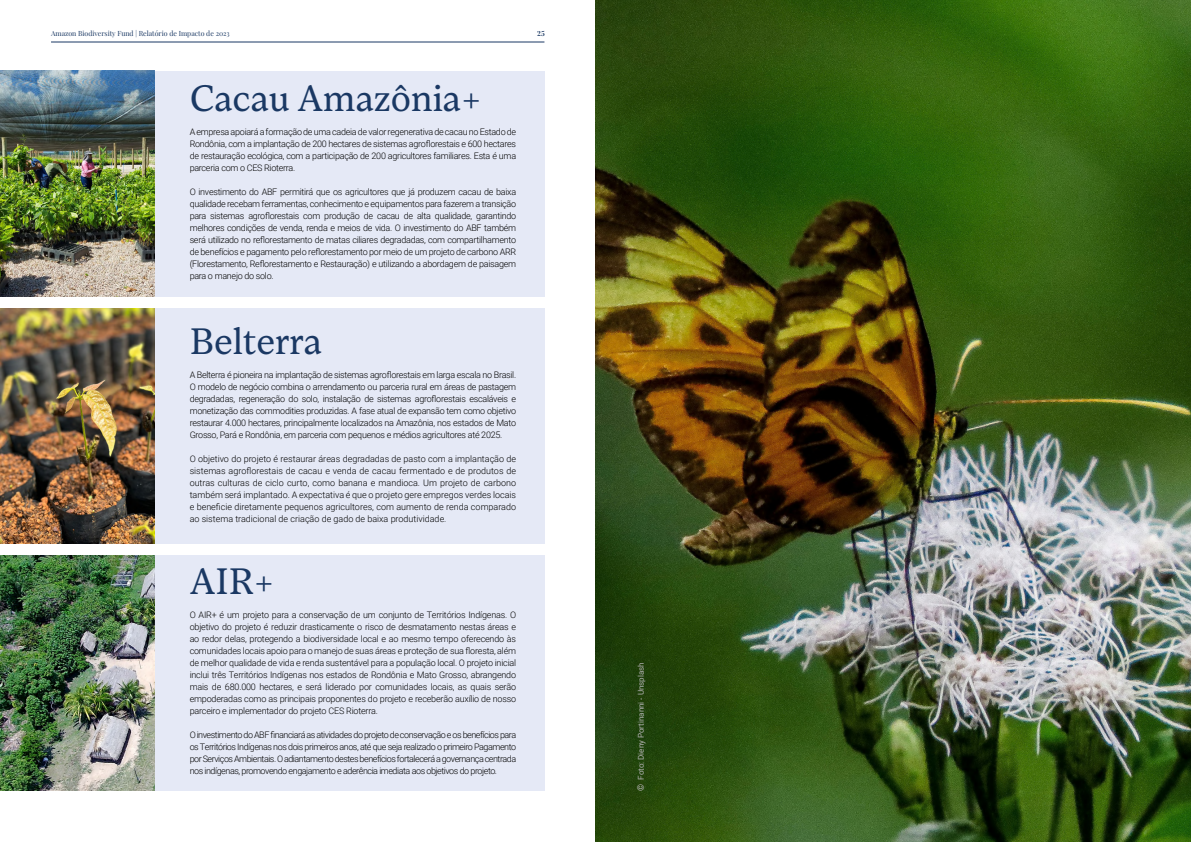
<style>
.page{position:relative;width:1191px;height:842px;background:#fff}
.page>*{position:absolute;margin:0;border:0;box-sizing:border-box;transform-origin:0 0}
.t1{font:37px "Loretta";color:#1a3863}
.t2{font:300 9px/12px "Roboto";letter-spacing:-.03em;color:#000;text-align:justify}
.t3{font:8px "Roboto";color:#b3b3b3}
.t4{font:7px "Playfair Display";color:#1a3863}
.t5{font:700 7px "Playfair Display";color:#1a3863}
.s1{font-weight:500;font-size:9px}
</style>
<div class="page">
<img style="left:595px;top:0;width:596px;height:842px">
<div style="left:0;top:71px;width:544px;height:226px;background:#e5e9f6"></div>
<div style="left:0;top:308px;width:544px;height:236px;background:#e5e9f6"></div>
<div style="left:0;top:555px;width:544px;height:236px;background:#e5e9f6"></div>
<img style="left:0;top:71px;width:155px;height:226px">
<img style="left:0;top:308px;width:155px;height:236px">
<img style="left:0;top:555px;width:155px;height:236px">
<hr style="left:51px;top:42px;width:493px;height:1px;background:#1a3863">
<p class="t4" style="left:51px;top:28px;width:180px">Amazon Biodiversity Fund | Relatório de Impacto de 2023</p>
<p class="t5" style="left:537px;top:28px;width:9px">25</p>
<h1 class="t1" style="left:190px;top:78px;width:293px">Cacau Amazônia+</h1>
<p class="t2" style="left:190px;top:125px;width:328px">A empresa apoiará a formação de uma cadeia de valor regenerativa de cacau no Estado de Rondônia, com a implantação de 200 hectares de sistemas agroflorestais e 600 hectares de restauração ecológica, com a participação de 200 agricultores familiares. Esta é uma parceria com o CES Rioterra.</p>
<p class="t2" style="left:190px;top:185px;width:328px">O investimento do ABF permitirá que os agricultores que já produzem cacau de baixa qualidade recebam ferramentas, conhecimento e equipamentos para fazerem a transição para sistemas agroflorestais com produção de cacau de alta qualidade, garantindo melhores condições de venda, renda e meios de vida. O investimento do ABF também será utilizado no reflorestamento de matas ciliares degradadas, com compartilhamento de benefícios e pagamento pelo reflorestamento por meio de um projeto de carbono ARR (Florestamento, Reflorestamento e Restauração) e utilizando a abordagem de paisagem para o manejo do solo.</p>
<h1 class="t1" style="left:190px;top:321px;width:134px">Belterra</h1>
<p class="t2" style="left:190px;top:368px;width:328px">A Belterra é pioneira na implantação de sistemas agroflorestais em larga escala no Brasil.<br>O modelo de negócio combina o arrendamento ou parceria rural em áreas de pastagem degradadas, regeneração do solo, instalação de sistemas agroflorestais escaláveis e monetização das commodities produzidas. A fase atual de expansão tem como objetivo restaurar 4.000 hectares, principalmente localizados na Amazônia, nos estados de Mato Grosso, Pará e Rondônia, em parceria com pequenos e médios agricultores até 2025.</p>
<p class="t2" style="left:190px;top:452px;width:328px">O objetivo do projeto é restaurar áreas degradadas de pasto com a implantação de sistemas agroflorestais de cacau e venda de cacau fermentado e de produtos de outras culturas de ciclo curto, como banana e mandioca. Um projeto de carbono também será implantado. A expectativa é que o projeto gere empregos verdes locais e beneficie diretamente pequenos agricultores, com aumento de renda comparado ao sistema tradicional de criação de gado de baixa produtividade.</p>
<h1 class="t1" style="left:190px;top:561px;width:86px">AIR+</h1>
<p class="t2" style="left:190px;top:608px;width:328px">O AIR+ é um projeto para a conservação de um conjunto de Territórios Indígenas. O objetivo do projeto é reduzir drasticamente o risco de desmatamento nestas áreas e ao redor delas, protegendo a biodiversidade local e ao mesmo tempo oferecendo às comunidades locais apoio para o manejo de suas áreas e proteção de sua floresta, além de melhor qualidade de vida e renda sustentável para a população local. O projeto inicial inclui três Territórios Indígenas nos estados de Rondônia e Mato Grosso, abrangendo mais de 680.000 hectares, e será liderado por comunidades locais, as quais serão empoderadas como as principais proponentes do projeto e receberão auxílio de nosso parceiro e implementador do projeto CES Rioterra.</p>
<p class="t2" style="left:190px;top:728px;width:328px">O investimento do ABF financiará as atividades do projeto de conservação e os benefícios para os Territórios Indígenas nos dois primeiros anos, até que seja realizado o primeiro Pagamento por Serviços Ambientais. O adiantamento destes benefícios fortalecerá a governança centrada nos indígenas, promovendo engajamento e aderência imediata aos objetivos do projeto.</p>
<p class="t3" style="left:635px;top:791px;width:130px;rotate:-90deg"><span class="s1">©</span> Foto: Dieny Portinanni - Unsplash</p>
</div>
